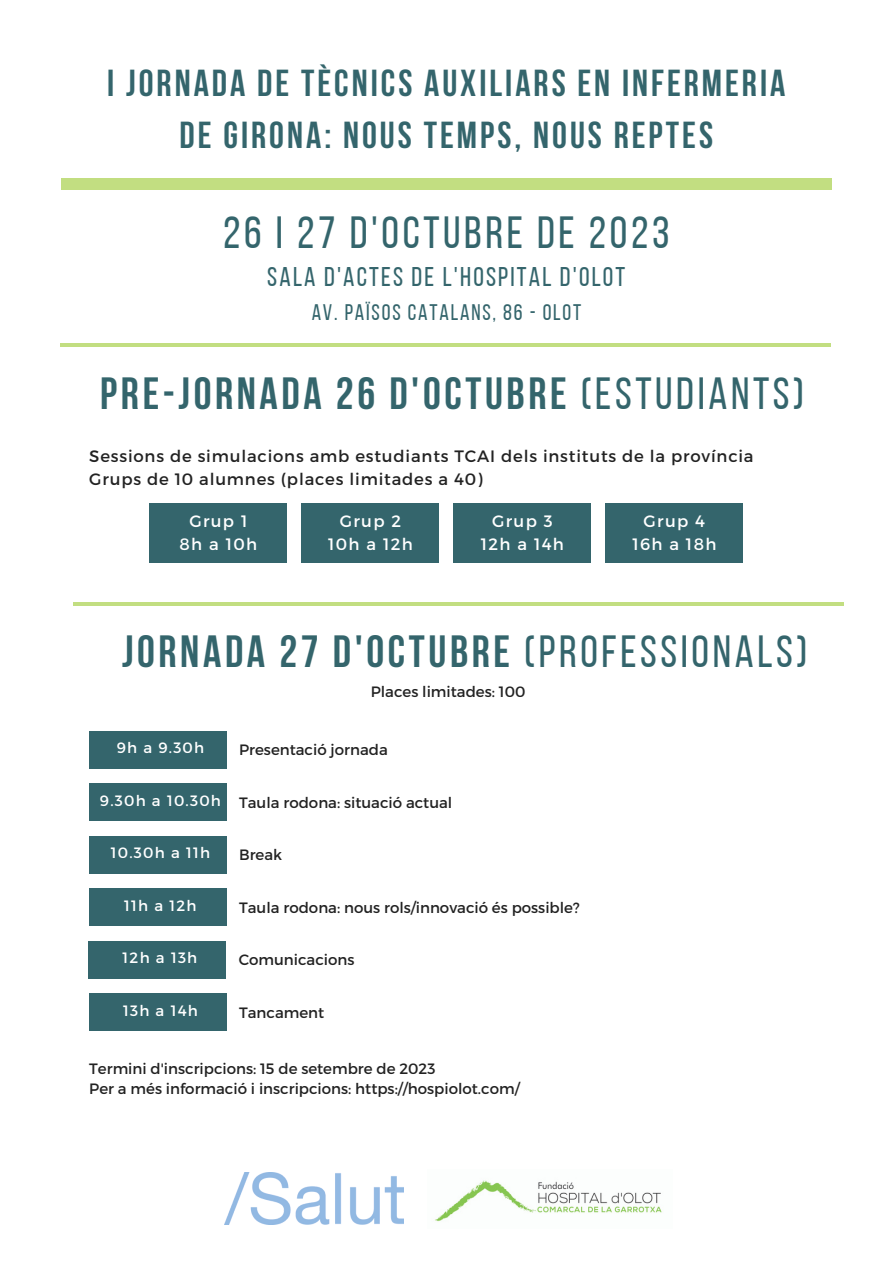
<style>
.page{position:relative;width:893px;height:1264px;background:#fff}
.page>*{position:absolute;margin:0;border:0;box-sizing:border-box;transform-origin:0 0}
.t1{font:700 45px "Bebas Neue";letter-spacing:.08em;color:#34656c}
.t2{font:45px "Bebas Neue";letter-spacing:.08em;color:#34656c}
.t3{font:700 37.5px/51.8px "Bebas Neue";letter-spacing:.08em;color:#34656c;text-align:center}
.t4{font:27px "Bebas Neue";letter-spacing:.08em;color:#34656c}
.t5{font:22.5px "Bebas Neue";letter-spacing:.08em;color:#34656c}
.t6{font:16.5px/22.5px "Montserrat";letter-spacing:.05em;color:#222}
.t7{font:16.5px/22.5px "Montserrat";letter-spacing:.08em;color:#fff;text-align:center}
.t8{font:15px/20.2px "Montserrat";color:#222}
.t9{font:15px "Montserrat";letter-spacing:.08em;color:#fff}
.s1{font-weight:400}
.s2{color:#fff}
</style>
<div class="page">
<div style="left:61px;top:178px;width:770px;height:12px;background:#c2de81"></div>
<hr style="left:61px;top:343px;width:770px;height:4px;background:#c2de81">
<img style="left:224px;top:1172px;width:179px;height:52px">
<img style="left:435px;top:1180px;width:227px;height:42px">
<div style="left:150px;top:503px;width:137px;height:59px;background:#34656c"></div>
<div style="left:302px;top:503px;width:137px;height:59px;background:#34656c"></div>
<div style="left:453px;top:503px;width:138px;height:59px;background:#34656c"></div>
<div style="left:605px;top:503px;width:137px;height:59px;background:#34656c"></div>
<hr style="left:73px;top:602px;width:770px;height:3px;background:#84bd00">
<div style="left:89px;top:731px;width:137px;height:37px;background:#34656c"></div>
<div style="left:89px;top:783px;width:137px;height:37px;background:#34656c"></div>
<div style="left:89px;top:836px;width:137px;height:37px;background:#34656c"></div>
<div style="left:89px;top:888px;width:137px;height:37px;background:#34656c"></div>
<div style="left:89px;top:941px;width:137px;height:37px;background:#34656c"></div>
<div style="left:89px;top:993px;width:137px;height:37px;background:#34656c"></div>
<h2 class="t3" style="left:107px;top:61px;width:679px">I JORNADA DE TÈCNICS AUXILIARS EN INFERMERIA<br>DE GIRONA: NOUS TEMPS, NOUS REPTES</h2>
<h1 class="t2" style="left:223px;top:214px;width:447px">26 I 27 D'OCTUBRE DE 2023</h1>
<h3 class="t4" style="left:267px;top:266px;width:359px">SALA D'ACTES DE L'HOSPITAL D'OLOT</h3>
<h3 class="t5" style="left:312px;top:303px;width:271px">AV. PAÏSOS CATALANS, 86 - OLOT</h3>
<h1 class="t1" style="left:100px;top:375px;width:705px">PRE-JORNADA 26 D'OCTUBRE <span class="s1">(ESTUDIANTS)</span></h1>
<p class="t6" style="left:89px;top:444px;width:665px">Sessions de simulacions amb estudiants TCAI dels instituts de la província<br>Grups de 10 alumnes (places limitades a 40)</p>
<p class="t7" style="left:179px;top:509px;width:79px">Grup 1<br>8h a 10h</p>
<p class="t7" style="left:328px;top:509px;width:86px">Grup 2<br>10h a 12h</p>
<p class="t7" style="left:481px;top:509px;width:85px">Grup 3<br>12h a 14h</p>
<p class="t7" style="left:632px;top:509px;width:85px">Grup 4<br>16h a 18h</p>
<h1 class="t1" style="left:122px;top:633px;width:686px">JORNADA 27 D'OCTUBRE <span class="s1">(PROFESSIONALS)</span></h1>
<p class="t8" style="left:371px;top:681px;width:156px">Places limitades: 100</p>
<p class="t9" style="left:117px;top:738px;width:89px">9h a 9.30h</p>
<p class="t8" style="left:239px;top:739px;width:150px">Presentació jornada</p>
<p class="t8" style="left:100px;top:791px;width:354px"><span class="s2">9.30h a 10.30h</span> Taula rodona: situació actual</p>
<p class="t9" style="left:111px;top:843px;width:101px">10.30h a 11h</p>
<p class="t8" style="left:239px;top:844px;width:44px">Break</p>
<p class="t9" style="left:124px;top:895px;width:74px">11h a 12h</p>
<p class="t8" style="left:239px;top:896px;width:342px">Taula rodona: nous rols/innovació és possible?</p>
<p class="t9" style="left:123px;top:948px;width:76px">12h a 13h</p>
<p class="t8" style="left:239px;top:949px;width:117px">Comunicacions</p>
<p class="t9" style="left:123px;top:1000px;width:76px">13h a 14h</p>
<p class="t8" style="left:239px;top:1001px;width:87px">Tancament</p>
<p class="t8" style="left:89px;top:1057px;width:432px">Termini d'inscripcions: 15 de setembre de 2023<br>Per a més informació i inscripcions: https://hospiolot.com/</p>
</div>
